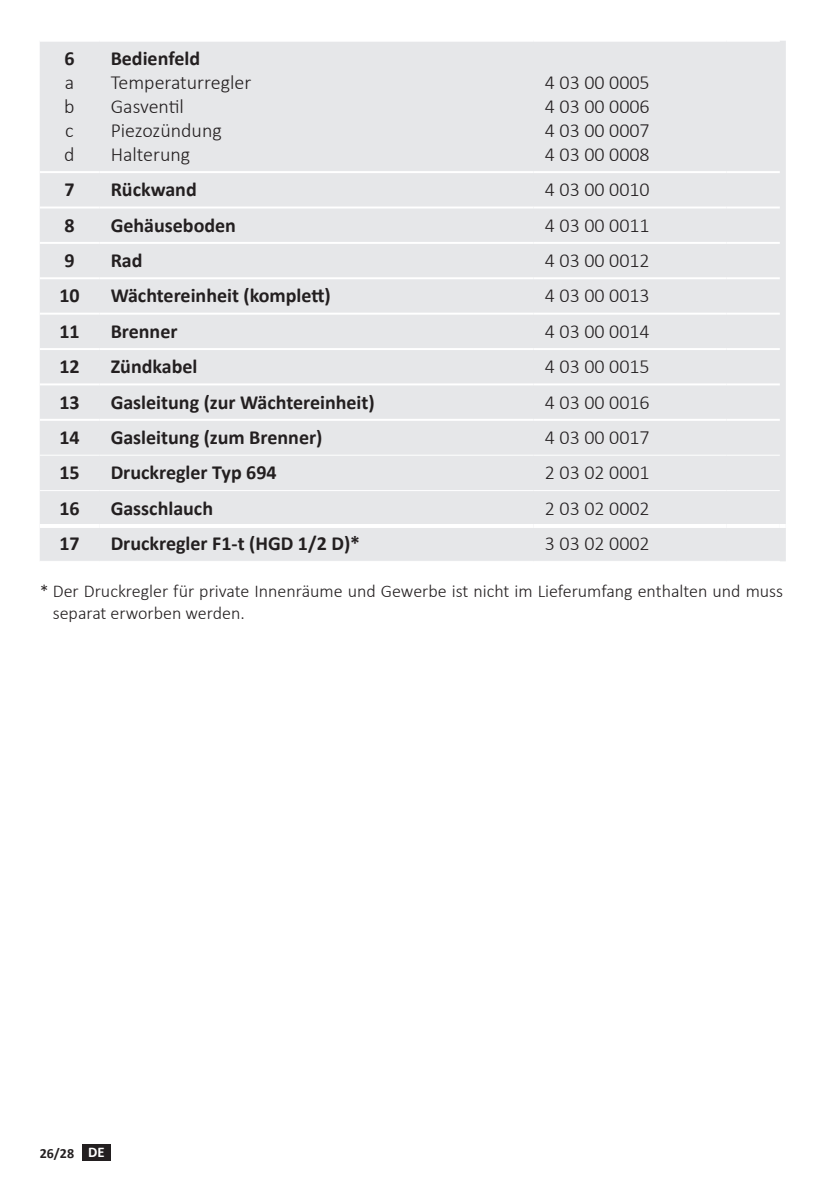
<style>
.page{position:relative;width:840px;height:1191px;background:#fff}
.page>*{position:absolute;margin:0;border:0;box-sizing:border-box;transform-origin:0 0}
.t1{font:700 20px "Calibri";color:#231f20}
.t2{font:300 20px/24px "Calibri";color:#231f20;text-align:justify}
.t3{font:300 18px/22px "Calibri";color:#231f20}
.t4{font:700 14px "Calibri";color:#231f20}
.s1{font-size:14.8px;color:#fff}
</style>
<div class="page">
<div style="left:82px;top:1144px;width:29px;height:16px;background:#231f20"></div>
<div style="left:40px;top:41px;width:745px;height:520px;background:#e6e7e9"></div>
<hr style="left:40px;top:455px;width:59px;height:1px;background:#fff">
<hr style="left:99px;top:455px;width:434px;height:1px;background:#fff">
<hr style="left:533px;top:455px;width:193px;height:1px;background:#fff">
<hr style="left:726px;top:455px;width:53px;height:1px;background:#fff">
<hr style="left:40px;top:490px;width:59px;height:1px;background:#fff">
<hr style="left:99px;top:490px;width:434px;height:1px;background:#fff">
<hr style="left:533px;top:490px;width:193px;height:1px;background:#fff">
<hr style="left:726px;top:490px;width:53px;height:1px;background:#fff">
<hr style="left:40px;top:40px;width:59px;height:2px;background:#fff">
<hr style="left:99px;top:40px;width:434px;height:2px;background:#fff">
<hr style="left:533px;top:40px;width:193px;height:2px;background:#fff">
<hr style="left:726px;top:40px;width:53px;height:2px;background:#fff">
<hr style="left:40px;top:171px;width:59px;height:2px;background:#fff">
<hr style="left:99px;top:171px;width:434px;height:2px;background:#fff">
<hr style="left:533px;top:171px;width:193px;height:2px;background:#fff">
<hr style="left:726px;top:171px;width:53px;height:2px;background:#fff">
<hr style="left:40px;top:206px;width:59px;height:2px;background:#fff">
<hr style="left:99px;top:206px;width:434px;height:2px;background:#fff">
<hr style="left:533px;top:206px;width:193px;height:2px;background:#fff">
<hr style="left:726px;top:206px;width:53px;height:2px;background:#fff">
<hr style="left:40px;top:313px;width:59px;height:2px;background:#fff">
<hr style="left:99px;top:313px;width:434px;height:2px;background:#fff">
<hr style="left:533px;top:313px;width:193px;height:2px;background:#fff">
<hr style="left:726px;top:313px;width:53px;height:2px;background:#fff">
<hr style="left:40px;top:348px;width:59px;height:2px;background:#fff">
<hr style="left:99px;top:348px;width:434px;height:2px;background:#fff">
<hr style="left:533px;top:348px;width:193px;height:2px;background:#fff">
<hr style="left:726px;top:348px;width:53px;height:2px;background:#fff">
<hr style="left:40px;top:383px;width:59px;height:2px;background:#fff">
<hr style="left:99px;top:383px;width:434px;height:2px;background:#fff">
<hr style="left:533px;top:383px;width:193px;height:2px;background:#fff">
<hr style="left:726px;top:383px;width:53px;height:2px;background:#fff">
<hr style="left:40px;top:419px;width:59px;height:2px;background:#fff">
<hr style="left:99px;top:419px;width:434px;height:2px;background:#fff">
<hr style="left:533px;top:419px;width:193px;height:2px;background:#fff">
<hr style="left:726px;top:419px;width:53px;height:2px;background:#fff">
<hr style="left:40px;top:242px;width:59px;height:2px;background:#fff">
<hr style="left:99px;top:242px;width:434px;height:2px;background:#fff">
<hr style="left:533px;top:242px;width:193px;height:2px;background:#fff">
<hr style="left:726px;top:242px;width:53px;height:2px;background:#fff">
<hr style="left:40px;top:277px;width:59px;height:2px;background:#fff">
<hr style="left:99px;top:277px;width:434px;height:2px;background:#fff">
<hr style="left:533px;top:277px;width:193px;height:2px;background:#fff">
<hr style="left:726px;top:277px;width:53px;height:2px;background:#fff">
<hr style="left:40px;top:524px;width:59px;height:4px;background:#fff">
<hr style="left:99px;top:524px;width:434px;height:4px;background:#fff">
<hr style="left:533px;top:524px;width:193px;height:4px;background:#fff">
<hr style="left:726px;top:524px;width:53px;height:4px;background:#fff">
<svg style="left:779px;top:524px;width:6px;height:4px"></svg>
<p class="t1" style="left:64px;top:44px;width:12px">6</p>
<p class="t2" style="left:64px;top:70px;width:12px">a b c d</p>
<p class="t1" style="left:111px;top:44px;width:91px">Bedienfeld</p>
<p class="t2" style="left:111px;top:70px;width:142px;text-align:left">Temperaturregler<br>Gasventil<br>Piezozündung<br>Halterung</p>
<p class="t2" style="left:544px;top:70px;width:106px">4 03 00 0005<br>4 03 00 0006<br>4 03 00 0007<br>4 03 00 0008</p>
<p class="t1" style="left:64px;top:175px;width:12px">7</p>
<p class="t1" style="left:111px;top:175px;width:88px">Rückwand</p>
<p class="t2" style="left:544px;top:177px;width:106px">4 03 00 0010</p>
<p class="t1" style="left:64px;top:211px;width:12px">8</p>
<p class="t1" style="left:111px;top:211px;width:127px">Gehäuseboden</p>
<p class="t2" style="left:544px;top:213px;width:106px">4 03 00 0011</p>
<p class="t1" style="left:64px;top:246px;width:12px">9</p>
<p class="t1" style="left:111px;top:246px;width:33px">Rad</p>
<p class="t2" style="left:544px;top:248px;width:106px">4 03 00 0012</p>
<p class="t1" style="left:59px;top:281px;width:22px">10</p>
<p class="t1" style="left:111px;top:281px;width:221px">Wächtereinheit (komplett)</p>
<p class="t2" style="left:544px;top:283px;width:106px">4 03 00 0013</p>
<p class="t1" style="left:59px;top:317px;width:22px">11</p>
<p class="t1" style="left:111px;top:317px;width:68px">Brenner</p>
<p class="t2" style="left:544px;top:319px;width:106px">4 03 00 0014</p>
<p class="t1" style="left:59px;top:352px;width:22px">12</p>
<p class="t1" style="left:111px;top:352px;width:88px">Zündkabel</p>
<p class="t2" style="left:544px;top:354px;width:106px">4 03 00 0015</p>
<p class="t1" style="left:59px;top:388px;width:22px">13</p>
<p class="t1" style="left:111px;top:388px;width:265px">Gasleitung (zur Wächtereinheit)</p>
<p class="t2" style="left:544px;top:390px;width:106px">4 03 00 0016</p>
<p class="t1" style="left:59px;top:423px;width:22px">14</p>
<p class="t1" style="left:111px;top:423px;width:213px">Gasleitung (zum Brenner)</p>
<p class="t2" style="left:544px;top:425px;width:106px">4 03 00 0017</p>
<p class="t1" style="left:59px;top:458px;width:22px">15</p>
<p class="t1" style="left:111px;top:458px;width:167px">Druckregler Typ 694</p>
<p class="t2" style="left:544px;top:460px;width:106px">2 03 02 0001</p>
<p class="t1" style="left:59px;top:494px;width:22px">16</p>
<p class="t1" style="left:111px;top:494px;width:104px">Gasschlauch</p>
<p class="t2" style="left:544px;top:496px;width:106px">2 03 02 0002</p>
<p class="t1" style="left:59px;top:529px;width:22px">17</p>
<p class="t1" style="left:111px;top:529px;width:251px">Druckregler F1-t (HGD 1/2 D)*</p>
<p class="t2" style="left:544px;top:531px;width:106px">3 03 02 0002</p>
<p class="t3" style="left:53px;top:580px;width:731px;text-indent:-13px">* Der Druckregler für private Innenräume und Gewerbe ist nicht im Lieferumfang enthalten und muss separat erworben werden.</p>
<p class="t4" style="left:40px;top:1143px;width:66px">26/28 <span class="s1">DE</span></p>
</div>
